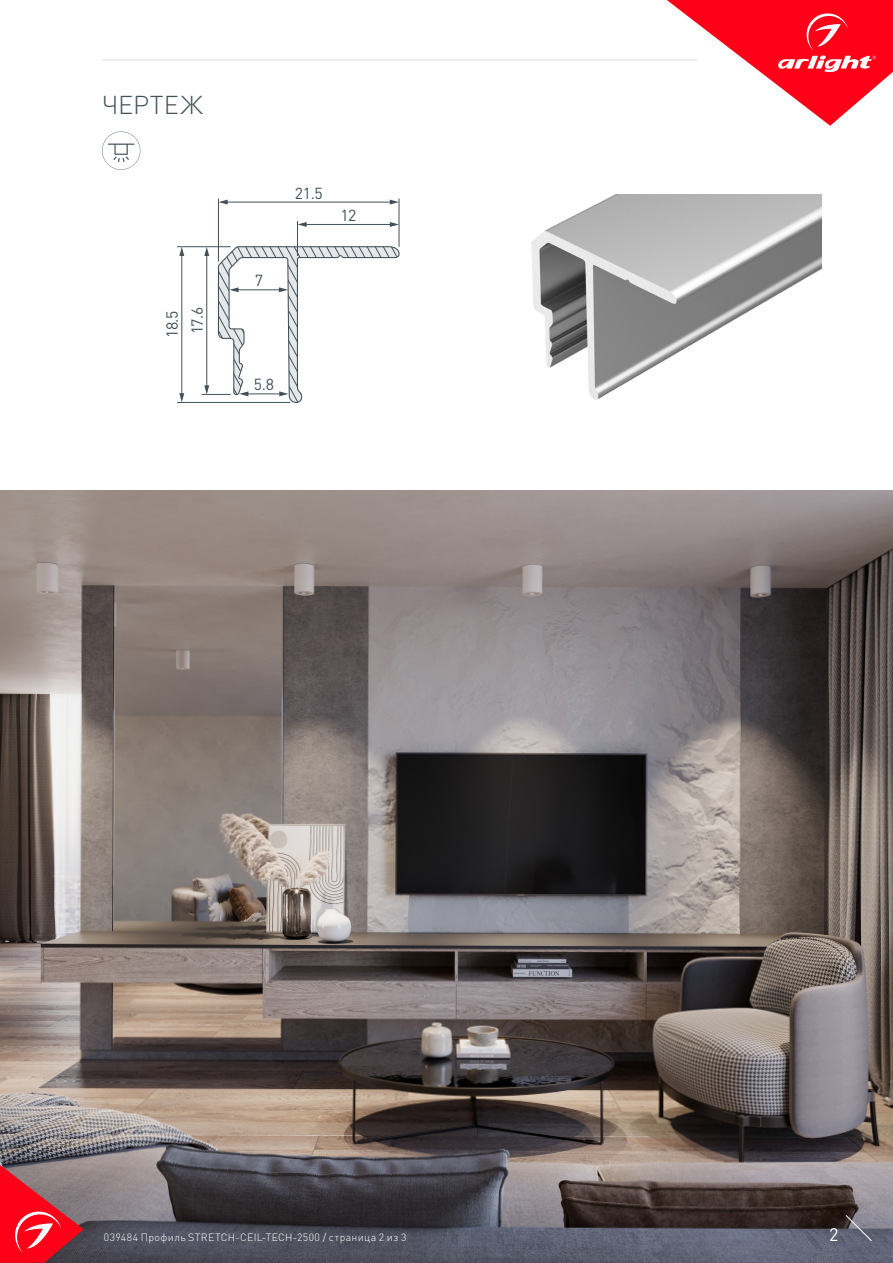
<style>
.page{position:relative;width:893px;height:1263px;background:#fff}
.page>*{position:absolute;margin:0;border:0;box-sizing:border-box;transform-origin:0 0}
.t1{font:300 25.5px "DIN Pro";letter-spacing:.01em;color:#425159}
.t2{font:18px "DIN Pro";color:#fff}
.t3{font:15.9px/24.9px "DIN Pro";letter-spacing:-.025em;color:#425159}
.t4{font:300 10.5px "DIN Pro";letter-spacing:.04em;color:#fff}
</style>
<div class="page">
<hr style="left:177px;top:246px;width:54px;height:1px;background:#425159">
<hr style="left:177px;top:402px;width:113px;height:1px;background:#425159">
<hr style="left:226px;top:202px;width:165px;height:1px;background:#425159">
<svg style="left:390px;top:200px;width:9px;height:5px"></svg>
<svg style="left:219px;top:200px;width:9px;height:5px"></svg>
<hr style="left:305px;top:224px;width:86px;height:1px;background:#425159">
<svg style="left:390px;top:222px;width:9px;height:5px"></svg>
<svg style="left:298px;top:222px;width:9px;height:5px"></svg>
<hr style="left:182px;top:254px;width:1px;height:141px;background:#425159">
<svg style="left:179px;top:247px;width:5px;height:9px"></svg>
<svg style="left:179px;top:393px;width:5px;height:9px"></svg>
<hr style="left:399px;top:199px;width:1px;height:48px;background:#425159">
<hr style="left:218px;top:199px;width:1px;height:62px;background:#425159">
<svg style="left:202px;top:246px;width:198px;height:157px"></svg>
<hr style="left:297px;top:221px;width:1px;height:35px;background:#425159">
<img style="left:0;top:490px;width:893px;height:773px">
<svg style="left:0;top:1165px;width:84px;height:98px;background:#c93a49"></svg>
<svg style="left:845px;top:1215px;width:27px;height:26px"></svg>
<svg style="left:667px;top:0;width:226px;height:126px"></svg>
<hr style="left:102px;top:60px;width:595px;height:1px;background:#dcdddf">
<img style="left:531px;top:194px;width:290px;height:206px">
<svg style="left:102px;top:132px;width:38px;height:38px"></svg>
<p class="t1" style="left:102px;top:87px;width:102px">ЧЕРТЕЖ</p>
<p class="t3" style="left:159px;top:338px;width:33px;rotate:-90deg">18.5<br>17.6</p>
<p class="t3" style="left:255px;top:267px;width:10px">7</p>
<p class="t3" style="left:295px;top:180px;width:29px">21.5</p>
<p class="t3" style="left:340px;top:202px;width:18px">12</p>
<p class="t3" style="left:254px;top:372px;width:22px">5.8</p>
<p class="t4" style="left:104px;top:1230px;width:304px">039484 Профиль STRETCH-CEIL-TECH-2500 / страница 2 из 3</p>
<p class="t2" style="left:829px;top:1222px;width:11px">2</p>
</div>
